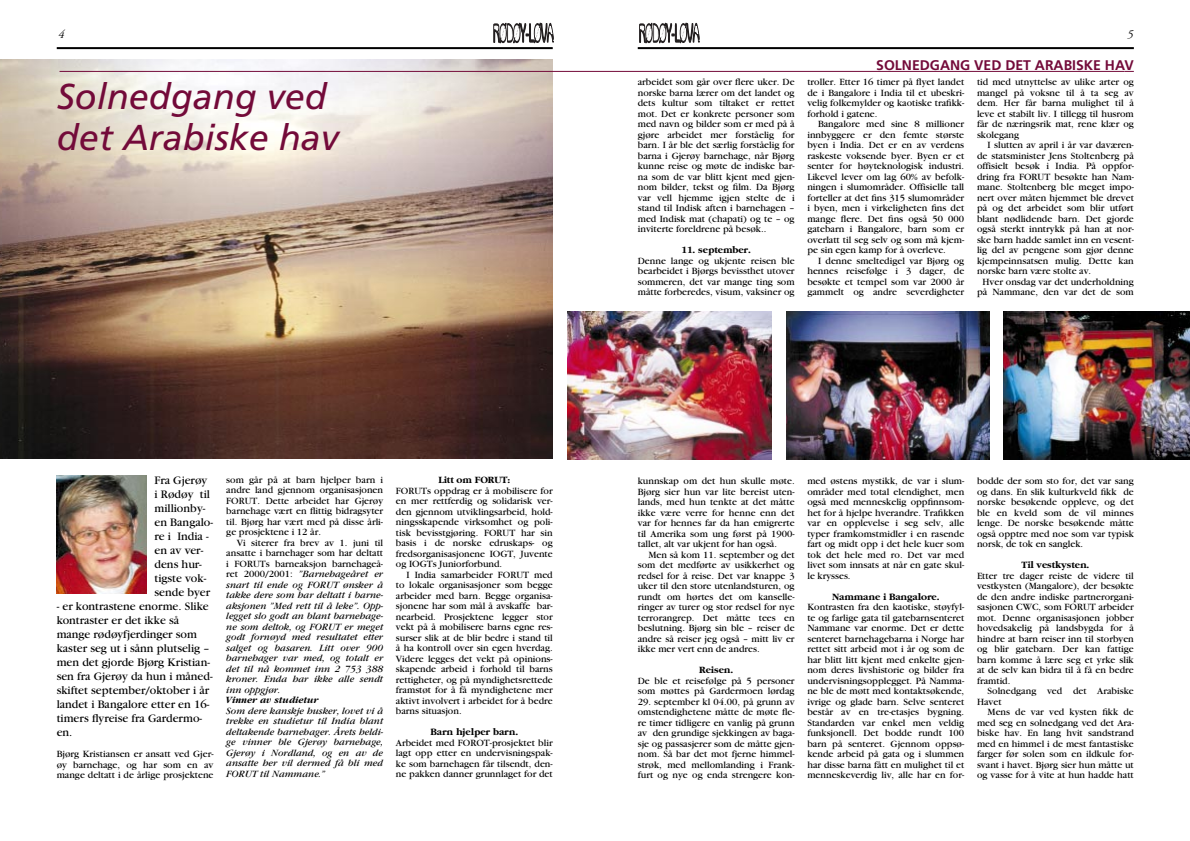
<style>
.page{position:relative;width:1190px;height:841px;background:#fff}
.page>*{position:absolute;margin:0;border:0;box-sizing:border-box;transform-origin:0 0}
.t1{font:italic 36px/41px "Frutiger";color:#730a39}
.t2{font:700 14px "Frutiger";color:#730a39}
.t3{font:12px/14px "Garamond";color:#000}
.t4{font:italic 12px "Adobe Garamond";color:#000}
.t5{font:10px/10.5px "Garamond";color:#000;text-align:justify}
.t6{font:italic 10px/10.5px "Garamond";color:#000;text-align:justify}
.t7{font:700 10px "Garamond";color:#000}
.t8{font:italic 700 10px "Garamond";color:#000}
.s1{font-style:normal}
</style>
<div class="page">
<img style="left:0;top:60px;width:553px;height:398px">
<svg style="left:639px;top:23px;width:61px;height:20px"></svg>
<hr style="left:638px;top:47px;width:496px;height:2px;background:#000">
<svg style="left:493px;top:23px;width:61px;height:20px"></svg>
<hr style="left:57px;top:47px;width:496px;height:2px;background:#000">
<img style="left:568px;top:311px;width:204px;height:148px">
<img style="left:786px;top:311px;width:204px;height:148px">
<img style="left:1003px;top:311px;width:187px;height:148px">
<img style="left:57px;top:476px;width:90px;height:117px">
<hr style="left:60px;top:71px;width:1065px;height:1px;background:#730a39">
<p class="t4" style="left:58px;top:29px;width:8px">4</p>
<p class="t4" style="left:1127px;top:29px;width:7px">5</p>
<h1 class="t1" style="left:57px;top:78px;width:284px">Solnedgang ved det Arabiske hav</h1>
<p class="t3" style="left:155px;top:475px;width:60px">Fra Gjerøy i Rødøy til millionby&shy;en Bangalo&shy;re i India - en av ver&shy;dens hur&shy;tigste vok&shy;sende byer</p>
<p class="t3" style="left:57px;top:601px;width:158px">- er kontrastene enorme. Slike kontraster er det ikke så mange rødøyfjerdinger som kaster seg ut i sånn plutselig – men det gjorde Bjørg Kristian&shy;sen fra Gjerøy da hun i måned&shy;skiftet september/oktober i år landet i Bangalore etter en 16- timers flyreise fra Gardermo&shy;en.</p>
<p class="t5" style="left:57px;top:750px;width:158px">Bjørg Kristiansen er ansatt ved Gjer&shy;øy barnehage, og har som en av mange deltatt i de årlige prosjektene</p>
<p class="t5" style="left:226px;top:475px;width:158px">som går på at barn hjelper barn i andre land gjennom organisasjonen FORUT. Dette arbeidet har Gjerøy barnehage vært en flittig bidragsyter til. Bjørg har vært med på disse årli&shy;ge prosjektene i 12 år.</p>
<p class="t6" style="left:226px;top:538px;width:159px;text-indent:11px"><span class="s1">Vi siterer fra brev av 1. juni til ansatte i barnehager som har deltatt i FORUTs barneaksjon barnehageå&shy;ret 2000/2001:</span> ”Barnehageåret er snart til ende og FORUT ønsker å takke dere som har deltatt i barne&shy;aksjonen ”Med rett til å leke”. Opp&shy;legget slo godt an blant barnehage&shy;ne som deltok, og FORUT er meget godt fornøyd med resultatet etter salget og basaren. Litt over 900 barnehager var med, og totalt er det til nå kommet inn 2 753 388 kroner. Enda har ikke alle sendt inn oppgjør.</p>
<p class="t8" style="left:226px;top:697px;width:94px">Vinner av studietur</p>
<p class="t6" style="left:226px;top:706px;width:158px">Som dere kanskje husker, lovet vi å trekke en studietur til India blant deltakende barnehager. Årets heldi&shy;ge vinner ble Gjerøy barnehage, Gjerøy i Nordland, og en av de ansatte her vil dermed få bli med FORUT til Nammane.”</p>
<p class="t7" style="left:438px;top:476px;width:73px">Litt om FORUT:</p>
<p class="t5" style="left:396px;top:486px;width:158px">FORUTs oppdrag er å mobilisere for en mer rettferdig og solidarisk ver&shy;den gjennom utviklingsarbeid, hold&shy;ningsskapende virksomhet og poli&shy;tisk bevisstgjøring. FORUT har sin basis i de norske edruskaps- og fredsorganisasjonene IOGT, Juvente og IOGTs Juniorforbund.</p>
<p class="t5" style="left:396px;top:570px;width:158px;text-indent:11px">I India samarbeider FORUT med to lokale organisasjoner som begge arbeider med barn. Begge organisa&shy;sjonene har som mål å avskaffe bar&shy;nearbeid. Prosjektene legger stor vekt på å mobilisere barns egne res&shy;surser slik at de blir bedre i stand til å ha kontroll over sin egen hverdag.<br>Videre legges det vekt på opinions&shy;skapende arbeid i forhold til barns rettigheter, og på myndighetsrettede framstøt for å få myndighetene mer aktivt involvert i arbeidet for å bedre barns situasjon.</p>
<p class="t7" style="left:430px;top:728px;width:89px">Barn hjelper barn.</p>
<p class="t5" style="left:396px;top:738px;width:158px">Arbeidet med FOROT-prosjektet blir lagt opp etter en undervisningspak&shy;ke som barnehagen får tilsendt, den&shy;ne pakken danner grunnlaget for det</p>
<p class="t5" style="left:638px;top:78px;width:158px">arbeidet som går over flere uker. De norske barna lærer om det landet og dets kultur som tiltaket er rettet mot. Det er konkrete personer som med navn og bilder som er med på å gjøre arbeidet mer forståelig for barn. I år ble det særlig forståelig for barna i Gjerøy barnehage, når Bjørg kunne reise og møte de indiske bar&shy;na som de var blitt kjent med gjen&shy;nom bilder, tekst og film. Da Bjørg var vell hjemme igjen stelte de i stand til Indisk aften i barnehagen – med Indisk mat (chapati) og te – og inviterte foreldrene på besøk..</p>
<p class="t7" style="left:681px;top:246px;width:71px">11. september.</p>
<p class="t5" style="left:638px;top:256px;width:158px">Denne lange og ukjente reisen ble bearbeidet i Bjørgs bevissthet utover sommeren, det var mange ting som måtte forberedes, visum, vaksiner og</p>
<h2 class="t2" style="left:876px;top:60px;width:259px">SOLNEDGANG VED DET ARABISKE HAV</h2>
<p class="t5" style="left:807px;top:78px;width:158px">troller. Etter 16 timer på flyet landet de i Bangalore i India til et ubeskri&shy;velig folkemylder og kaotiske trafikk&shy;forhold i gatene.</p>
<p class="t5" style="left:807px;top:120px;width:158px;text-indent:11px">Bangalore med sine 8 millioner innbyggere er den femte største byen i India. Det er en av verdens raskeste voksende byer. Byen er et senter for høyteknologisk industri.<br>Likevel lever om lag 60% av befolk&shy;ningen i slumområder. Offisielle tall forteller at det fins 315 slumområder i byen, men i virkeligheten fins det mange flere. Det fins også 50 000 gatebarn i Bangalore, barn som er overlatt til seg selv og som må kjem&shy;pe sin egen kamp for å overleve.</p>
<p class="t5" style="left:807px;top:256px;width:158px;text-indent:11px">I denne smeltedigel var Bjørg og hennes reisefølge i 3 dager, de besøkte et tempel som var 2000 år gammelt og andre severdigheter</p>
<p class="t5" style="left:977px;top:78px;width:158px">tid med utnyttelse av ulike arter og mangel på voksne til å ta seg av dem. Her får barna mulighet til å leve et stabilt liv. I tillegg til husrom får de næringsrik mat, rene klær og skolegang</p>
<p class="t5" style="left:988px;top:141px;width:148px">I slutten av april i år var daværen-</p>
<p class="t5" style="left:977px;top:151px;width:158px">de statsminister Jens Stoltenberg på</p>
<p class="t5" style="left:977px;top:162px;width:158px">offisielt besøk i India. På oppfor-</p>
<p class="t5" style="left:977px;top:172px;width:158px">dring fra FORUT besøkte han Nam-</p>
<p class="t5" style="left:977px;top:183px;width:158px">mane. Stoltenberg ble meget impo-</p>
<p class="t5" style="left:977px;top:193px;width:158px">nert over måten hjemmet ble drevet</p>
<p class="t5" style="left:977px;top:204px;width:158px">på og det arbeidet som blir utført</p>
<p class="t5" style="left:977px;top:214px;width:158px">blant nødlidende barn. Det gjorde</p>
<p class="t5" style="left:977px;top:225px;width:158px">også sterkt inntrykk på han at nor-</p>
<p class="t5" style="left:977px;top:235px;width:158px">ske barn hadde samlet inn en vesent-</p>
<p class="t5" style="left:977px;top:246px;width:158px">lig del av pengene som gjør denne</p>
<p class="t5" style="left:977px;top:256px;width:158px">kjempeinnsatsen mulig. Dette kan</p>
<p class="t5" style="left:977px;top:267px;width:116px">norske barn være stolte av.</p>
<p class="t5" style="left:983px;top:277px;width:153px">Hver onsdag var det underholdning</p>
<p class="t5" style="left:977px;top:288px;width:158px">på Nammane, den var det de som</p>
<p class="t5" style="left:638px;top:477px;width:158px">kunnskap om det hun skulle møte.<br>Bjørg sier hun var lite bereist uten&shy;lands, med hun tenkte at det måtte ikke være verre for henne enn det var for hennes far da han emigrerte til Amerika som ung først på 1900- tallet, alt var ukjent for han også.</p>
<p class="t5" style="left:638px;top:550px;width:158px;text-indent:11px">Men så kom 11. september og det som det medførte av usikkerhet og redsel for å reise. Det var knappe 3 uker til den store utenlandsturen, og rundt om hørtes det om kanselle&shy;ringer av turer og stor redsel for nye terrorangrep. Det måtte tees en beslutning. Bjørg sin ble – reiser de andre så reiser jeg også – mitt liv er ikke mer vert enn de andres.</p>
<p class="t7" style="left:699px;top:666px;width:36px">Reisen.</p>
<p class="t5" style="left:638px;top:676px;width:158px">De ble et reisefølge på 5 personer som møttes på Gardermoen lørdag</p>
<p class="t5" style="left:638px;top:697px;width:158px">29. september kl 04.00, på grunn av omstendighetene måtte de møte fle&shy;re timer tidligere en vanlig på grunn av den grundige sjekkingen av baga&shy;sje og passasjerer som de måtte gjen&shy;nom. Så bar det mot fjerne himmel&shy;strøk, med mellomlanding i Frank&shy;furt og nye og enda strengere kon-</p>
<p class="t5" style="left:807px;top:477px;width:158px">med østens mystikk, de var i slum&shy;områder med total elendighet, men også med menneskelig oppfinnsom&shy;het for å hjelpe hverandre. Trafikken var en opplevelse i seg selv, alle typer framkomstmidler i en rasende fart og midt opp i det hele kuer som tok det hele med ro. Det var med livet som innsats at når en gate skul&shy;le krysses.</p>
<p class="t7" style="left:832px;top:593px;width:109px">Nammane i Bangalore.</p>
<p class="t5" style="left:807px;top:603px;width:158px">Kontrasten fra den kaotiske, støyfyl&shy;te og farlige gata til gatebarnsenteret Nammane var enorme. Det er dette senteret barnehagebarna i Norge har rettet sitt arbeid mot i år og som de har blitt litt kjent med enkelte gjen&shy;nom deres livshistorie og bilder fra undervisningsopplegget. På Namma&shy;ne ble de møtt med kontaktsøkende, ivrige og glade barn. Selve senteret består av en tre-etasjes bygning.<br>Standarden var enkel men veldig funksjonell. Det bodde rundt 100 barn på senteret. Gjennom oppsø&shy;kende arbeid på gata og i slummen har disse barna fått en mulighet til et menneskeverdig liv, alle har en for-</p>
<p class="t5" style="left:977px;top:477px;width:158px">bodde der som sto for, det var sang og dans. En slik kulturkveld fikk de norske besøkende oppleve, og det ble en kveld som de vil minnes lenge. De norske besøkende måtte også opptre med noe som var typisk norsk, de tok en sanglek.</p>
<p class="t7" style="left:1021px;top:561px;width:69px">Til vestkysten.</p>
<p class="t5" style="left:977px;top:571px;width:158px">Etter tre dager reiste de videre til vestkysten (Mangalore), der besøkte de den andre indiske partnerorgani&shy;sasjonen CWC, som FORUT arbeider mot. Denne organisasjonen jobber hovedsakelig på landsbygda for å hindre at barn reiser inn til storbyen og blir gatebarn. Der kan fattige barn komme å lære seg et yrke slik at de selv kan bidra til å få en bedre framtid.</p>
<p class="t5" style="left:977px;top:687px;width:158px;text-indent:11px">Solnedgang ved det Arabiske<br>Havet</p>
<p class="t5" style="left:977px;top:708px;width:158px;text-indent:11px">Mens de var ved kysten fikk de med seg en solnedgang ved det Ara&shy;biske hav. En lang hvit sandstrand med en himmel i de mest fantastiske farger før solen som en ildkule for&shy;svant i havet. Bjørg sier hun måtte ut og vasse for å vite at hun hadde hatt</p>
</div>
